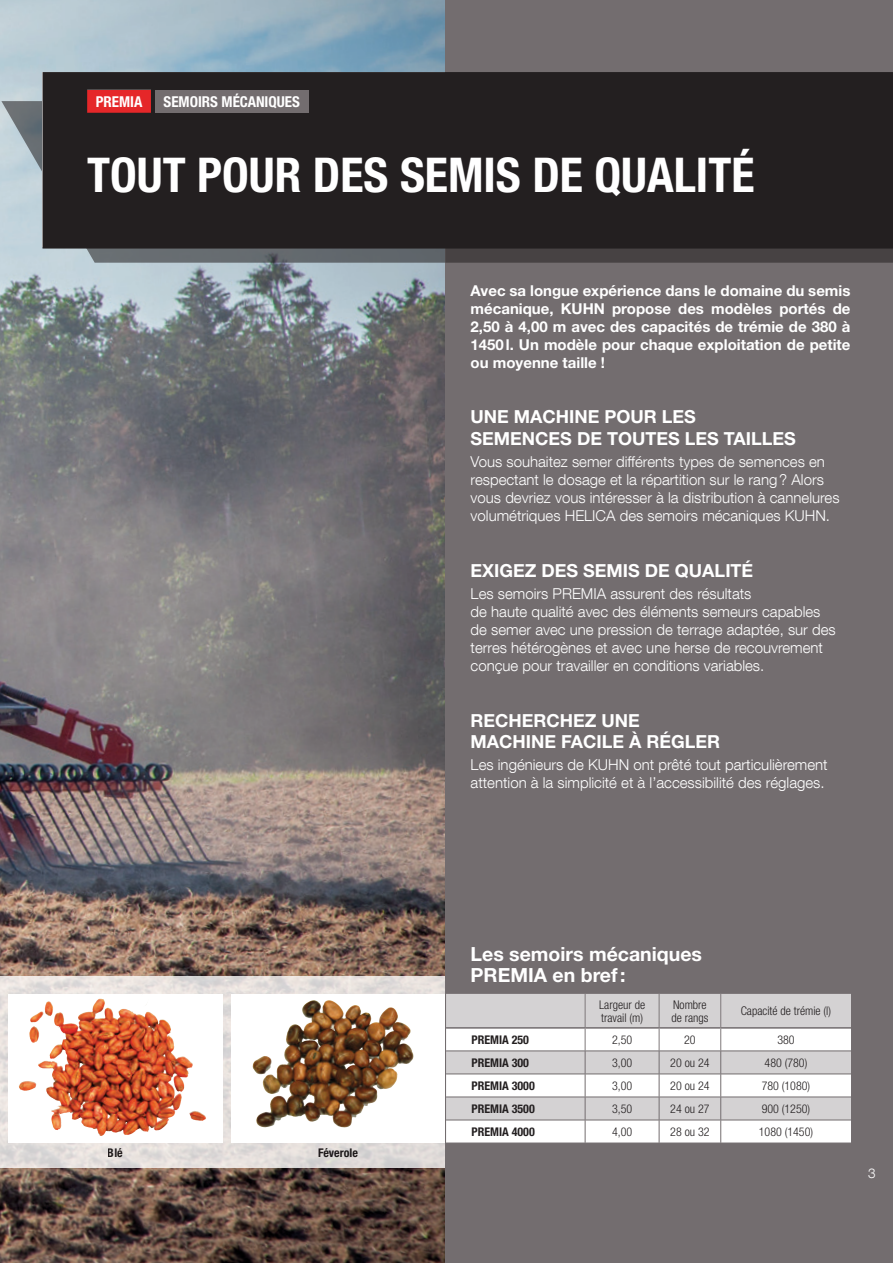
<style>
.page{position:relative;width:893px;height:1263px;background:#fff}
.page>*{position:absolute;margin:0;border:0;box-sizing:border-box;transform-origin:0 0}
.t1{font:700 condensed 48px "Helvetica Neue LT Std";color:#fff}
.t2{font:700 19.5px/21px "Helvetica Neue LT Std";color:#fff}
.t3{font:700 18px/21.6px "Helvetica Neue LT Std";color:#fff}
.t4{font:300 15px/18px "Helvetica Neue LT Com";color:#fff}
.t5{font:700 15px/18px "Helvetica Neue LT Std";color:#fff;text-align:justify}
.t6{font:700 condensed 15px "Helvetica Neue LT Std";color:#fff}
.t7{font:300 13.5px "Helvetica Neue LT Com";color:#fff}
.t8{font:300 condensed 12px/12.8px "Helvetica Neue LT Com";color:#231f20}
.t9{font:700 condensed 12px "Helvetica Neue LT Std";color:#231f20}
</style>
<div class="page">
<img style="left:0;top:0;width:445px;height:1263px">
<svg style="left:0;top:976px;width:445px;height:191px;background:#e3dedc"></svg>
<svg style="left:1px;top:101px;width:351px;height:162px;background:#98a4ab"></svg>
<svg style="left:231px;top:994px;width:214px;height:148px"></svg>
<img style="left:315px;top:1000px;width:14px;height:13px">
<svg style="left:8px;top:994px;width:214px;height:148px"></svg>
<img style="left:95px;top:994px;width:54px;height:13px">
<div style="left:445px;top:249px;width:448px;height:1014px;background:#736d6f"></div>
<div style="left:445px;top:0;width:448px;height:78px;background:#736d6f"></div>
<svg style="left:352px;top:249px;width:541px;height:14px;background:#4c494a"></svg>
<div style="left:43px;top:72px;width:850px;height:177px;background:#231f20"></div>
<div style="left:155px;top:90px;width:153px;height:23px;background:#736d6f"></div>
<div style="left:446px;top:994px;width:405px;height:33px;background:#d4d2d3"></div>
<svg style="left:446px;top:1029px;width:405px;height:114px;background:#eae9ea"></svg>
<hr style="left:585px;top:994px;width:1px;height:33px;background:#7e787a">
<hr style="left:659px;top:994px;width:1px;height:33px;background:#7e787a">
<hr style="left:720px;top:994px;width:1px;height:33px;background:#7e787a">
<hr style="left:446px;top:1074px;width:139px;height:1px;background:#736d6f">
<hr style="left:585px;top:1074px;width:74px;height:1px;background:#736d6f">
<hr style="left:659px;top:1074px;width:62px;height:1px;background:#736d6f">
<hr style="left:721px;top:1074px;width:130px;height:1px;background:#736d6f">
<hr style="left:446px;top:1097px;width:139px;height:1px;background:#736d6f">
<hr style="left:585px;top:1097px;width:74px;height:1px;background:#736d6f">
<hr style="left:659px;top:1097px;width:62px;height:1px;background:#736d6f">
<hr style="left:721px;top:1097px;width:130px;height:1px;background:#736d6f">
<hr style="left:446px;top:1120px;width:139px;height:1px;background:#736d6f">
<hr style="left:585px;top:1120px;width:74px;height:1px;background:#736d6f">
<svg style="left:585px;top:1029px;width:1px;height:114px"></svg>
<hr style="left:659px;top:1120px;width:62px;height:1px;background:#736d6f">
<svg style="left:659px;top:1029px;width:1px;height:114px"></svg>
<hr style="left:721px;top:1120px;width:130px;height:1px;background:#736d6f">
<svg style="left:720px;top:1029px;width:1px;height:114px"></svg>
<hr style="left:446px;top:1051px;width:139px;height:1px;background:#736d6f">
<hr style="left:585px;top:1051px;width:74px;height:1px;background:#736d6f">
<hr style="left:659px;top:1051px;width:62px;height:1px;background:#736d6f">
<hr style="left:721px;top:1051px;width:130px;height:1px;background:#736d6f">
<p class="t6" style="left:96px;top:92px;width:48px">PREMIA</p>
<p class="t6" style="left:164px;top:92px;width:138px">SEMOIRS MÉCANIQUES</p>
<h1 class="t1" style="left:87px;top:145px;width:669px">TOUT POUR DES SEMIS DE QUALITÉ</h1>
<p class="t5" style="left:471px;top:281px;width:381px">Avec sa longue expérience dans le domaine du semis mécanique, KUHN propose des modèles portés de 2,50 à 4,00 m avec des capacités de trémie de 380 à 1450l. Un modèle pour chaque exploitation de petite ou moyenne taille !</p>
<p class="t3" style="left:471px;top:406px;width:327px">UNE MACHINE POUR LES<br>SEMENCES DE TOUTES LES TAILLES</p>
<p class="t4" style="left:471px;top:452px;width:370px">Vous souhaitez semer différents types de semences en respectant le dosage et la répartition sur le rang? Alors vous devriez vous intéresser à la distribution à cannelures volumétriques HELICA des semoirs mécaniques KUHN.</p>
<p class="t3" style="left:471px;top:559px;width:284px">EXIGEZ DES SEMIS DE QUALITÉ</p>
<p class="t4" style="left:471px;top:584px;width:367px">Les semoirs PREMIA assurent des résultats<br>de haute qualité avec des éléments semeurs capables de semer avec une pression de terrage adaptée, sur des terres hétérogènes et avec une herse de recouvrement conçue pour travailler en conditions variables.</p>
<p class="t3" style="left:471px;top:709px;width:251px">RECHERCHEZ UNE<br>MACHINE FACILE À RÉGLER</p>
<p class="t4" style="left:471px;top:756px;width:359px">Les ingénieurs de KUHN ont prêté tout particulièrement attention à la simplicité et à l’accessibilité des réglages.</p>
<p class="t9" style="left:108px;top:1146px;width:17px">Blé</p>
<p class="t9" style="left:318px;top:1146px;width:41px">Féverole</p>
<h2 class="t2" style="left:471px;top:943px;width:233px">Les semoirs mécaniques<br>PREMIA en bref:</h2>
<p class="t8" style="left:599px;top:998px;width:47px">Largeur de travail (m)</p>
<p class="t8" style="left:671px;top:998px;width:39px">Nombre de rangs</p>
<p class="t8" style="left:741px;top:1004px;width:92px">Capacité de trémie (l)</p>
<p class="t9" style="left:472px;top:1032px;width:59px">PREMIA 250</p>
<p class="t8" style="left:612px;top:1033px;width:22px">2,50</p>
<p class="t8" style="left:684px;top:1033px;width:13px">20</p>
<p class="t8" style="left:777px;top:1033px;width:19px">380</p>
<p class="t9" style="left:472px;top:1055px;width:59px">PREMIA 300</p>
<p class="t8" style="left:612px;top:1056px;width:22px">3,00</p>
<p class="t8" style="left:670px;top:1056px;width:41px">20 ou 24</p>
<p class="t8" style="left:765px;top:1056px;width:44px">480 (780)</p>
<p class="t9" style="left:472px;top:1078px;width:65px">PREMIA 3000</p>
<p class="t8" style="left:612px;top:1079px;width:22px">3,00</p>
<p class="t8" style="left:670px;top:1079px;width:41px">20 ou 24</p>
<p class="t8" style="left:762px;top:1079px;width:50px">780 (1080)</p>
<p class="t9" style="left:472px;top:1101px;width:65px">PREMIA 3500</p>
<p class="t8" style="left:612px;top:1102px;width:22px">3,50</p>
<p class="t8" style="left:670px;top:1102px;width:41px">24 ou 27</p>
<p class="t8" style="left:762px;top:1102px;width:50px">900 (1250)</p>
<p class="t9" style="left:472px;top:1124px;width:65px">PREMIA 4000</p>
<p class="t8" style="left:612px;top:1125px;width:22px">4,00</p>
<p class="t8" style="left:670px;top:1125px;width:41px">28 ou 32</p>
<p class="t8" style="left:759px;top:1125px;width:56px">1080 (1450)</p>
<p class="t7" style="left:868px;top:1165px;width:9px">3</p>
</div>
